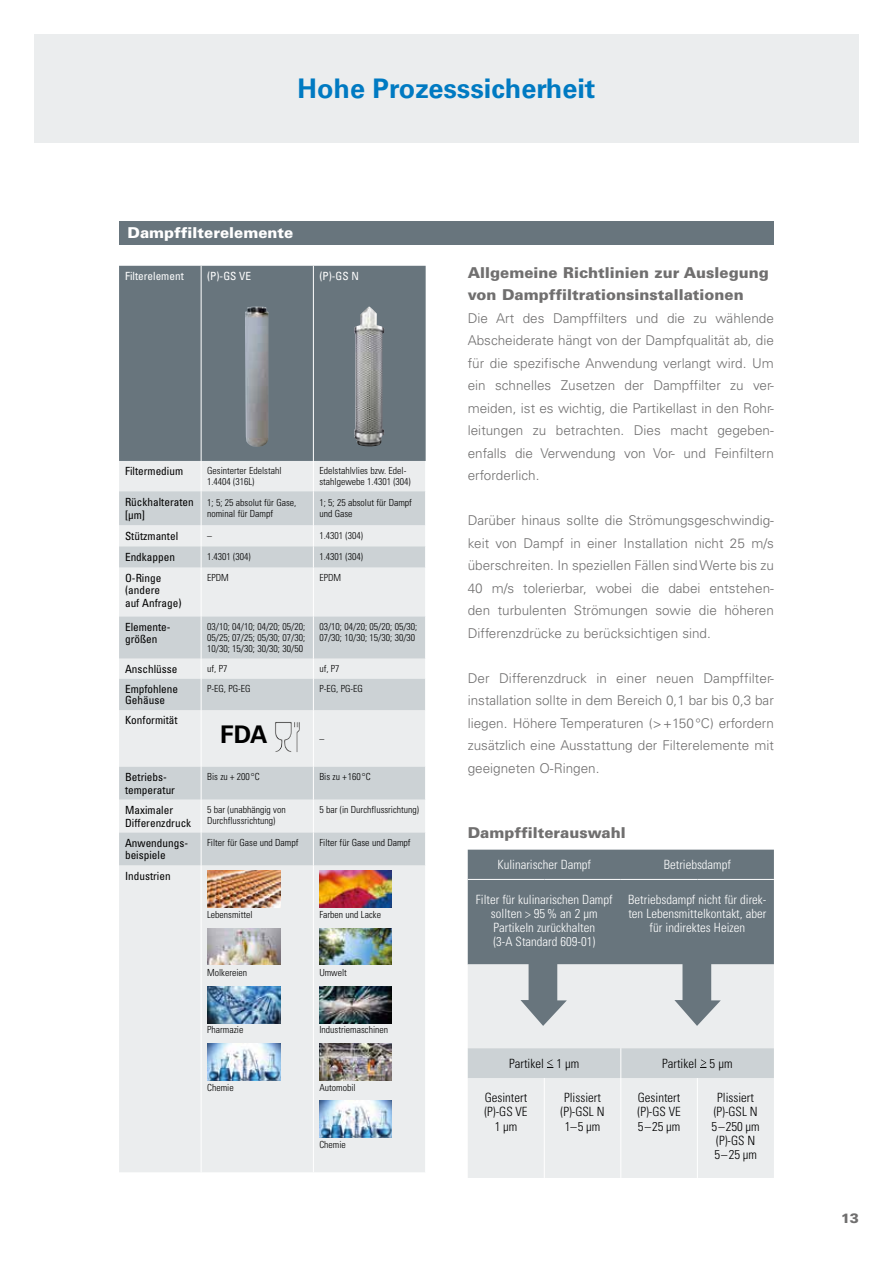
<style>
.page{position:relative;width:893px;height:1263px;background:#fff}
.page>*{position:absolute;margin:0;border:0;box-sizing:border-box;transform-origin:0 0}
.t1{font:700 27px "Univers LT Pro 65";color:#007ac2}
.t2{font:700 24.3px "Univers LT Pro 65";color:#000}
.t3{font:900 15px/22.5px "Univers LT Pro 75";color:#706f6f}
.t4{font:900 15px "Univers LT Pro 75";color:#fff}
.t5{font:300 13.5px/22.5px "Univers LT Pro 45";color:#706f6f;text-align:justify}
.t6{font:900 13.5px "Univers LT Pro 75";color:#706f6f}
.t7{font:300 condensed 12.75px/14.2px "Univers LT Std";color:#fff;text-align:center}
.t8{font:300 condensed 12.75px/14.2px "Univers LT Std";color:#000;text-align:center}
.t9{font:condensed 11.25px/12.8px "Univers LT Pro";color:#000}
.t10{font:condensed 11.25px "Univers LT Pro";color:#fff}
.t11{font:300 condensed 9.75px/11.2px "Univers LT Std";color:#000}
</style>
<div class="page">
<div style="left:119px;top:221px;width:655px;height:23px;background:#68757d"></div>
<div style="left:119px;top:266px;width:307px;height:195px;background:#68757d"></div>
<div style="left:119px;top:461px;width:306px;height:711px;background:#ebedee"></div>
<svg style="left:119px;top:491px;width:306px;height:374px;background:#dadfe1"></svg>
<hr style="left:201px;top:461px;width:1px;height:30px;background:#fff">
<hr style="left:313px;top:461px;width:1px;height:30px;background:#fff">
<hr style="left:201px;top:491px;width:1px;height:34px;background:#fff">
<hr style="left:313px;top:491px;width:1px;height:34px;background:#fff">
<svg style="left:201px;top:525px;width:1px;height:42px"></svg>
<svg style="left:313px;top:525px;width:1px;height:42px"></svg>
<hr style="left:201px;top:567px;width:1px;height:49px;background:#fff">
<hr style="left:313px;top:567px;width:1px;height:49px;background:#fff">
<hr style="left:201px;top:616px;width:1px;height:43px;background:#fff">
<hr style="left:313px;top:616px;width:1px;height:43px;background:#fff">
<svg style="left:201px;top:659px;width:1px;height:20px"></svg>
<svg style="left:313px;top:659px;width:1px;height:20px"></svg>
<hr style="left:201px;top:679px;width:1px;height:31px;background:#fff">
<hr style="left:313px;top:679px;width:1px;height:31px;background:#fff">
<hr style="left:201px;top:710px;width:1px;height:57px;background:#fff">
<hr style="left:313px;top:710px;width:1px;height:57px;background:#fff">
<hr style="left:201px;top:767px;width:1px;height:33px;background:#fff">
<hr style="left:313px;top:767px;width:1px;height:33px;background:#fff">
<hr style="left:201px;top:800px;width:1px;height:32px;background:#fff">
<hr style="left:313px;top:800px;width:1px;height:32px;background:#fff">
<hr style="left:201px;top:832px;width:1px;height:33px;background:#fff">
<hr style="left:313px;top:832px;width:1px;height:33px;background:#fff">
<hr style="left:201px;top:865px;width:1px;height:307px;background:#fff">
<hr style="left:313px;top:865px;width:1px;height:307px;background:#fff">
<hr style="left:201px;top:266px;width:1px;height:195px;background:#fff">
<hr style="left:313px;top:266px;width:1px;height:195px;background:#fff">
<img style="left:245px;top:307px;width:24px;height:140px">
<img style="left:354px;top:307px;width:30px;height:139px">
<div style="left:468px;top:1026px;width:306px;height:152px;background:#ebedee"></div>
<hr style="left:544px;top:1078px;width:1px;height:100px;background:#fff">
<hr style="left:620px;top:1078px;width:1px;height:100px;background:#fff">
<hr style="left:697px;top:1078px;width:1px;height:100px;background:#fff">
<div style="left:468px;top:1048px;width:306px;height:30px;background:#ccd2d5"></div>
<svg style="left:468px;top:850px;width:306px;height:176px;background:#8e989e"></svg>
<div style="left:34px;top:34px;width:825px;height:108px;background:#ebedee"></div>
<img style="left:320px;top:1101px;width:72px;height:36px">
<img style="left:208px;top:1043px;width:72px;height:37px">
<img style="left:208px;top:986px;width:72px;height:37px">
<img style="left:320px;top:1044px;width:72px;height:36px">
<img style="left:320px;top:871px;width:72px;height:36px">
<img style="left:320px;top:928px;width:72px;height:37px">
<img style="left:208px;top:871px;width:72px;height:36px">
<img style="left:208px;top:928px;width:72px;height:37px">
<img style="left:320px;top:986px;width:72px;height:37px">
<img style="left:275px;top:722px;width:25px;height:30px">
<h1 class="t1" style="left:298px;top:72px;width:299px">Hohe Prozesssicherheit</h1>
<p class="t4" style="left:128px;top:223px;width:167px">Dampffilterelemente</p>
<p class="t10" style="left:125px;top:269px;width:60px">Filterelement</p>
<p class="t10" style="left:207px;top:269px;width:46px">(P)-GS VE</p>
<p class="t10" style="left:319px;top:269px;width:41px">(P)-GS N</p>
<p class="t9" style="left:125px;top:465px;width:60px">Filtermedium</p>
<p class="t11" style="left:207px;top:465px;width:76px">Gesinterter Edelstahl<br>1.4404 (316L)</p>
<p class="t11" style="left:319px;top:465px;width:93px">Edelstahlvlies bzw. Edel&shy;stahlgewebe 1.4301 (304)</p>
<p class="t9" style="left:125px;top:495px;width:70px">Rückhalteraten [μm]</p>
<p class="t11" style="left:207px;top:497px;width:91px">1; 5; 25 absolut für Gase, nominal für Dampf</p>
<p class="t11" style="left:319px;top:497px;width:94px">1; 5; 25 absolut für Dampf und Gase</p>
<p class="t9" style="left:125px;top:529px;width:55px">Stützmantel</p>
<p class="t11" style="left:207px;top:530px;width:6px">–</p>
<p class="t11" style="left:319px;top:530px;width:45px">1.4301 (304)</p>
<p class="t9" style="left:125px;top:550px;width:51px">Endkappen</p>
<p class="t11" style="left:207px;top:551px;width:45px">1.4301 (304)</p>
<p class="t11" style="left:319px;top:551px;width:45px">1.4301 (304)</p>
<p class="t9" style="left:125px;top:571px;width:58px">O-Ringe (andere<br>auf Anfrage)</p>
<p class="t11" style="left:207px;top:571px;width:23px">EPDM</p>
<p class="t11" style="left:319px;top:571px;width:23px">EPDM</p>
<p class="t9" style="left:125px;top:620px;width:47px">Elemente&shy;größen</p>
<p class="t11" style="left:207px;top:620px;width:100px;text-align:justify">03/10; 04/10; 04/20; 05/20; 05/25; 07/25; 05/30; 07/30; 10/30; 15/30; 30/30; 30/50</p>
<p class="t11" style="left:319px;top:620px;width:100px">03/10; 04/20; 05/20; 05/30;<br>07/30; 10/30; 15/30; 30/30</p>
<p class="t9" style="left:125px;top:662px;width:54px">Anschlüsse</p>
<p class="t11" style="left:207px;top:663px;width:22px">uf, P7</p>
<p class="t11" style="left:319px;top:663px;width:22px">uf, P7</p>
<p class="t9" style="left:125px;top:683px;width:55px;line-height:11.2px">Empfohlene<br>Gehäuse</p>
<p class="t11" style="left:207px;top:683px;width:45px">P-EG, PG-EG</p>
<p class="t11" style="left:319px;top:683px;width:45px">P-EG, PG-EG</p>
<p class="t9" style="left:125px;top:714px;width:54px">Konformität</p>
<p class="t11" style="left:319px;top:733px;width:6px">–</p>
<p class="t9" style="left:125px;top:770px;width:51px">Betriebs&shy;temperatur</p>
<p class="t11" style="left:207px;top:771px;width:54px">Bis zu + 200°C</p>
<p class="t11" style="left:319px;top:771px;width:53px">Bis zu +160°C</p>
<p class="t9" style="left:125px;top:803px;width:68px">Maximaler<br>Differenzdruck</p>
<p class="t11" style="left:207px;top:804px;width:80px">5 bar (unabhängig von<br>Durchflussrichtung)</p>
<p class="t11" style="left:319px;top:804px;width:101px">5 bar (in Durchflussrichtung)</p>
<p class="t9" style="left:125px;top:836px;width:65px">Anwendungs&shy;beispiele</p>
<p class="t11" style="left:207px;top:836px;width:93px">Filter für Gase und Dampf</p>
<p class="t11" style="left:319px;top:836px;width:93px">Filter für Gase und Dampf</p>
<p class="t9" style="left:125px;top:869px;width:47px">Industrien</p>
<p class="t11" style="left:207px;top:909px;width:47px">Lebensmittel</p>
<h2 class="t2" style="left:220px;top:720px;width:49px">FDA</h2>
<p class="t11" style="left:319px;top:909px;width:63px">Farben und Lacke</p>
<p class="t11" style="left:207px;top:967px;width:42px">Molkereien</p>
<p class="t11" style="left:319px;top:967px;width:29px">Umwelt</p>
<p class="t11" style="left:207px;top:1024px;width:38px">Pharmazie</p>
<p class="t11" style="left:319px;top:1024px;width:70px">Industriemaschinen</p>
<p class="t11" style="left:207px;top:1082px;width:28px">Chemie</p>
<p class="t11" style="left:319px;top:1082px;width:38px">Automobil</p>
<p class="t11" style="left:319px;top:1139px;width:28px">Chemie</p>
<p class="t3" style="left:468px;top:261px;width:302px">Allgemeine Richtlinien zur Auslegung von Dampffiltrationsinstallationen</p>
<p class="t5" style="left:468px;top:307px;width:308px">Die Art des Dampffilters und die zu wählende Abscheiderate hängt von der Dampfqualität ab, die für die spezifische Anwendung verlangt wird. Um ein schnelles Zusetzen der Dampffilter zu ver&shy;meiden, ist es wichtig, die Partikellast in den Rohr&shy;leitungen zu betrachten. Dies macht gegeben&shy;enfalls die Verwendung von Vor- und Feinfiltern erforderlich.</p>
<p class="t5" style="left:468px;top:509px;width:308px">Darüber hinaus sollte die Strömungsgeschwindig&shy;keit von Dampf in einer Installation nicht 25 m/s überschreiten. In speziellen Fällen sind Werte bis zu 40 m/s tolerierbar, wobei die dabei entstehen&shy;den turbulenten Strömungen sowie die höheren Differenzdrücke zu berücksichtigen sind.</p>
<p class="t5" style="left:468px;top:667px;width:308px">Der Differenzdruck in einer neuen Dampffilter&shy;installation sollte in dem Bereich 0,1 bar bis 0,3 bar liegen. Höhere Temperaturen (&gt;+150°C) erfordern zusätzlich eine Ausstattung der Filterelemente mit geeigneten O-Ringen.</p>
<p class="t3" style="left:468px;top:821px;width:160px">Dampffilterauswahl</p>
<p class="t7" style="left:497px;top:857px;width:95px">Kulinarischer Dampf</p>
<p class="t7" style="left:664px;top:857px;width:69px">Betriebsdampf</p>
<p class="t7" style="left:476px;top:892px;width:138px">Filter für kulinarischen Dampf sollten &gt; 95% an 2 µm<br>Partikeln zurückhalten<br>(3-A Standard 609-01)</p>
<p class="t7" style="left:628px;top:892px;width:140px">Betriebsdampf nicht für direk&shy;ten Lebensmittelkontakt, aber für indirektes Heizen</p>
<p class="t8" style="left:509px;top:1056px;width:72px">Partikel 1 µm</p>
<p class="t8" style="left:662px;top:1056px;width:72px">Partikel 5 µm</p>
<p class="t8" style="left:484px;top:1090px;width:45px">Gesintert (P)-GS VE<br>1 µm</p>
<p class="t8" style="left:561px;top:1090px;width:45px">Plissiert (P)-GSL N<br>1–5 µm</p>
<p class="t8" style="left:637px;top:1090px;width:45px;text-align:justify">Gesintert (P)-GS VE 5–25 µm</p>
<p class="t8" style="left:711px;top:1090px;width:50px">Plissiert (P)-GSL N<br>5–250 µm (P)-GS N<br>5–25 µm</p>
<p class="t6" style="left:841px;top:1209px;width:19px">13</p>
</div>
